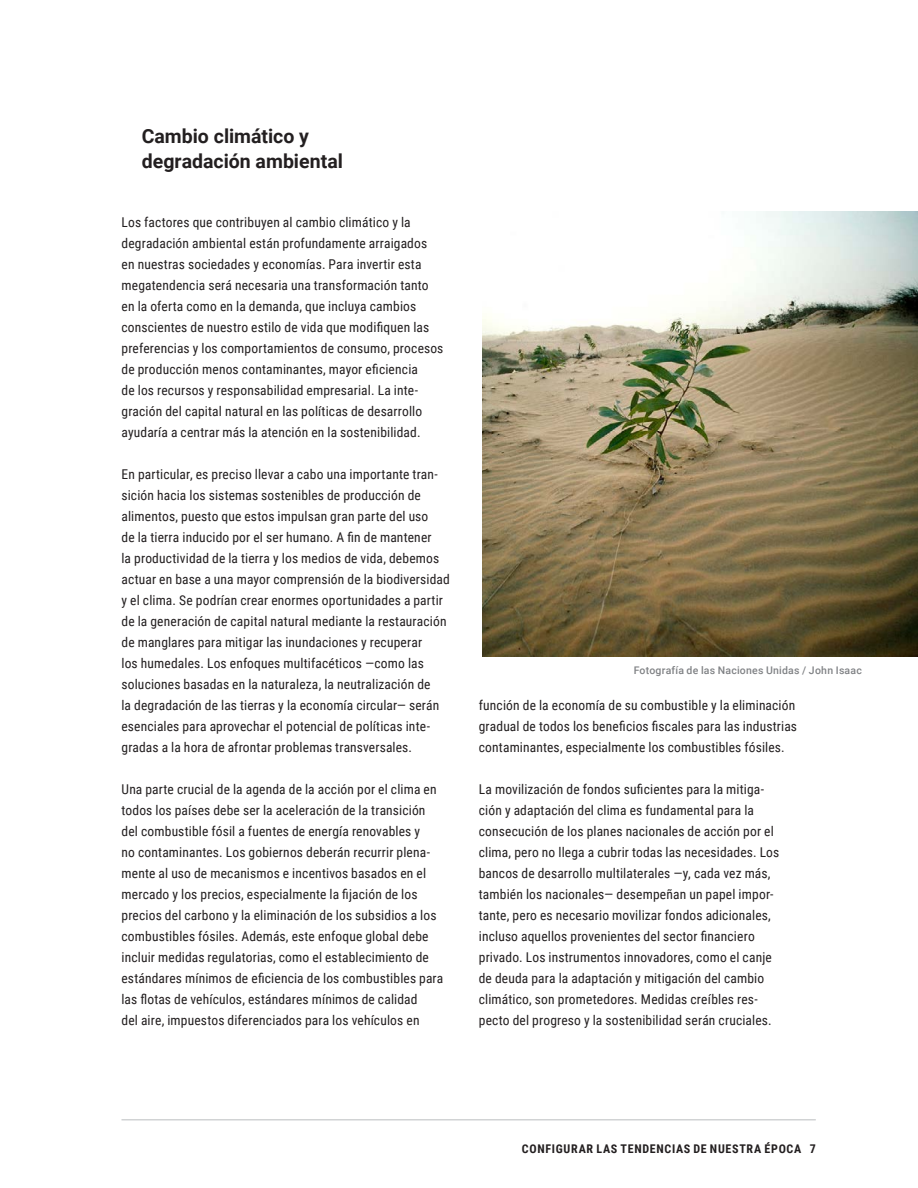
<style>
.page{position:relative;width:918px;height:1188px;background:#fff}
.page>*{position:absolute;margin:0;border:0;box-sizing:border-box;transform-origin:0 0}
.t1{font:700 19.5px/25.5px "Roboto";color:#231f20}
.t2{font:13.5px/21px "Roboto Condensed";letter-spacing:.01em;color:#231f20}
.t3{font:700 12px "Roboto Condensed";letter-spacing:.06em;color:#231f20}
.t4{font:500 10.5px "Roboto";letter-spacing:.02em;color:#808285}
</style>
<div class="page">
<img style="left:483px;top:212px;width:435px;height:445px">
<hr style="left:122px;top:1119px;width:694px;height:1px;background:#d1d3d4">
<h1 class="t1" style="left:142px;top:122px;width:203px">Cambio climático y degradación ambiental</h1>
<p class="t2" style="left:122px;top:211px;width:323px">Los factores que contribuyen al cambio climático y la degradación ambiental están profundamente arraigados en nuestras sociedades y economías. Para invertir esta megatendencia será necesaria una transformación tanto en la oferta como en la demanda, que incluya cambios conscientes de nuestro estilo de vida que modifiquen las preferencias y los comportamientos de consumo, procesos de producción menos contaminantes, mayor eficiencia<br>de los recursos y responsabilidad empresarial. La inte&shy;gración del capital natural en las políticas de desarrollo ayudaría a centrar más la atención en la sostenibilidad.</p>
<p class="t2" style="left:122px;top:463px;width:330px">En particular, es preciso llevar a cabo una importante tran&shy;sición hacia los sistemas sostenibles de producción de alimentos, puesto que estos impulsan gran parte del uso<br>de la tierra inducido por el ser humano. A fin de mantener<br>la productividad de la tierra y los medios de vida, debemos actuar en base a una mayor comprensión de la biodiversidad y el clima. Se podrían crear enormes oportunidades a partir de la generación de capital natural mediante la restauración de manglares para mitigar las inundaciones y recuperar<br>los humedales. Los enfoques multifacéticos —como las soluciones basadas en la naturaleza, la neutralización de<br>la degradación de las tierras y la economía circular— serán esenciales para aprovechar el potencial de políticas inte&shy;gradas a la hora de afrontar problemas transversales.</p>
<p class="t2" style="left:122px;top:778px;width:323px">Una parte crucial de la agenda de la acción por el clima en todos los países debe ser la aceleración de la transición del combustible fósil a fuentes de energía renovables y<br>no contaminantes. Los gobiernos deberán recurrir plena&shy;mente al uso de mecanismos e incentivos basados en el mercado y los precios, especialmente la fijación de los precios del carbono y la eliminación de los subsidios a los combustibles fósiles. Además, este enfoque global debe incluir medidas regulatorias, como el establecimiento de estándares mínimos de eficiencia de los combustibles para las flotas de vehículos, estándares mínimos de calidad<br>del aire, impuestos diferenciados para los vehículos en</p>
<p class="t4" style="left:634px;top:663px;width:230px">Fotografía de las Naciones Unidas / John Isaac</p>
<p class="t2" style="left:479px;top:694px;width:320px">función de la economía de su combustible y la eliminación gradual de todos los beneficios fiscales para las industrias contaminantes, especialmente los combustibles fósiles.</p>
<p class="t2" style="left:479px;top:778px;width:302px">La movilización de fondos suficientes para la mitiga&shy;ción y adaptación del clima es fundamental para la consecución de los planes nacionales de acción por el clima, pero no llega a cubrir todas las necesidades. Los bancos de desarrollo multilaterales —y, cada vez más, también los nacionales— desempeñan un papel impor&shy;tante, pero es necesario movilizar fondos adicionales, incluso aquellos provenientes del sector financiero privado. Los instrumentos innovadores, como el canje de deuda para la adaptación y mitigación del cambio climático, son prometedores. Medidas creíbles res&shy;pecto del progreso y la sostenibilidad serán cruciales.</p>
<p class="t3" style="left:522px;top:1140px;width:295px">CONFIGURAR LAS TENDENCIAS DE NUESTRA ÉPOCA 7</p>
</div>
